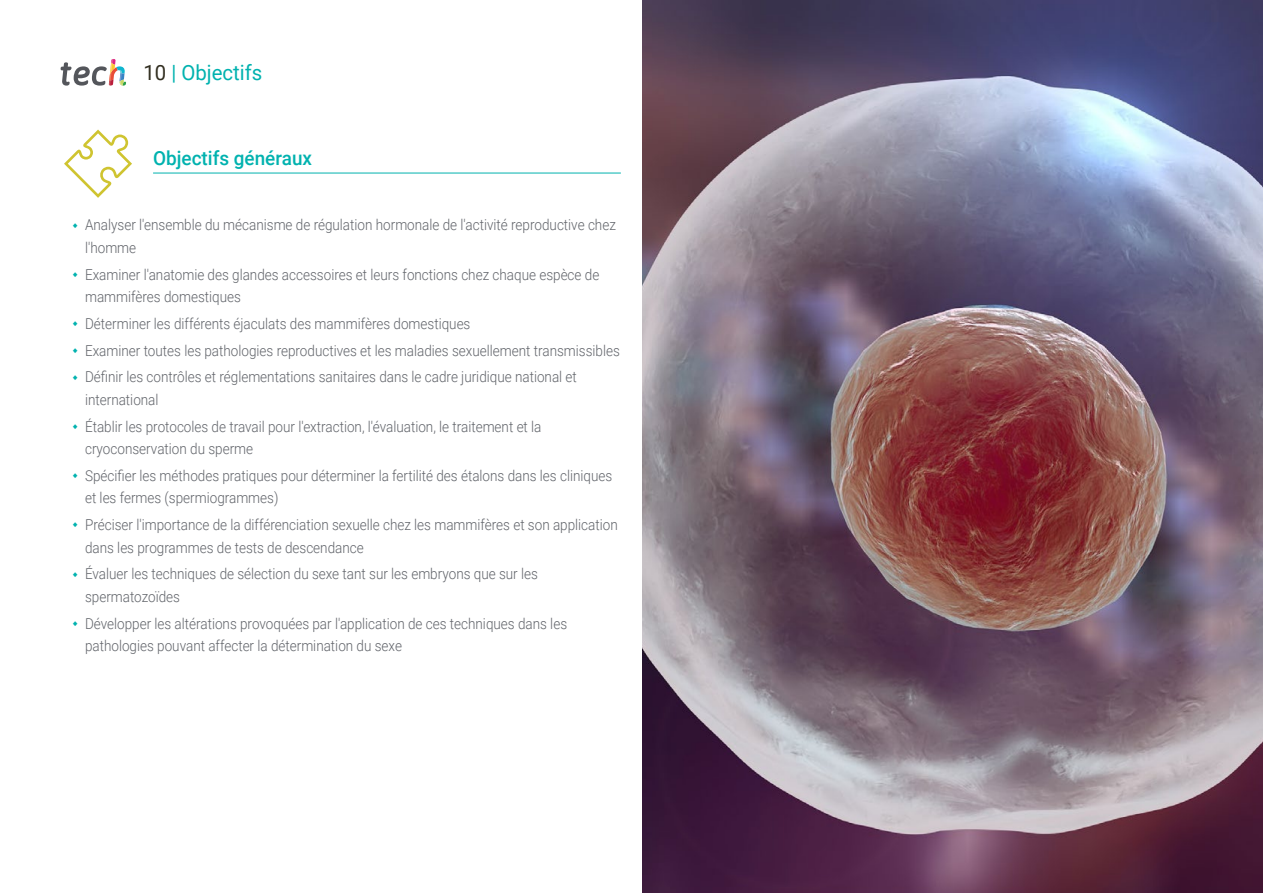
<style>
.page{position:relative;width:1263px;height:893px;background:#fff}
.page>*{position:absolute;margin:0;border:0;box-sizing:border-box;transform-origin:0 0}
.t1{font:21px "Roboto";color:#00b2af}
.t2{font:500 19.5px "Roboto";color:#00b2af}
.t3{font:300 15px/26.7px "Roboto";color:#61646a;scale:.9 1}
.s1{color:#312e20}
</style>
<div class="page">
<hr style="left:153px;top:173px;width:468px;height:1px;background:#00b2af">
<svg style="left:64px;top:130px;width:68px;height:68px"></svg>
<svg style="left:61px;top:59px;width:65px;height:27px"></svg>
<img style="left:642px;top:0;width:621px;height:893px">
<h1 class="t1" style="left:144px;top:57px;width:120px"><span class="s1">10</span> | Objectifs</h1>
<h2 class="t2" style="left:153px;top:144px;width:160px">Objectifs généraux</h2>
<p class="t3" style="left:85px;top:213px;width:591px;line-height:22.5px">Analyser l'ensemble du mécanisme de régulation hormonale de l'activité reproductive chez l'homme</p>
<p class="t3" style="left:85px;top:262px;width:573px;line-height:22.5px">Examiner l'anatomie des glandes accessoires et leurs fonctions chez chaque espèce de mammifères domestiques</p>
<p class="t3" style="left:85px;top:310px;width:596px">Déterminer les différents éjaculats des mammifères domestiques<br>Examiner toutes les pathologies reproductives et les maladies sexuellement transmissibles<br>Définir les contrôles et réglementations sanitaires dans le cadre juridique national et</p>
<p class="t3" style="left:85px;top:386px;width:509px">international<br>Établir les protocoles de travail pour l'extraction, l'évaluation, le traitement et la</p>
<p class="t3" style="left:85px;top:435px;width:587px">cryoconservation du sperme<br>Spécifier les méthodes pratiques pour déterminer la fertilité des étalons dans les cliniques</p>
<p class="t3" style="left:85px;top:484px;width:593px">et les fermes (spermiogrammes)<br>Préciser l'importance de la différenciation sexuelle chez les mammifères et son application</p>
<p class="t3" style="left:85px;top:533px;width:505px">dans les programmes de tests de descendance<br>Évaluer les techniques de sélection du sexe tant sur les embryons que sur les</p>
<p class="t3" style="left:85px;top:583px;width:537px">spermatozoïdes<br>Développer les altérations provoquées par l'application de ces techniques dans les</p>
<p class="t3" style="left:85px;top:632px;width:354px">pathologies pouvant affecter la détermination du sexe</p>
</div>
